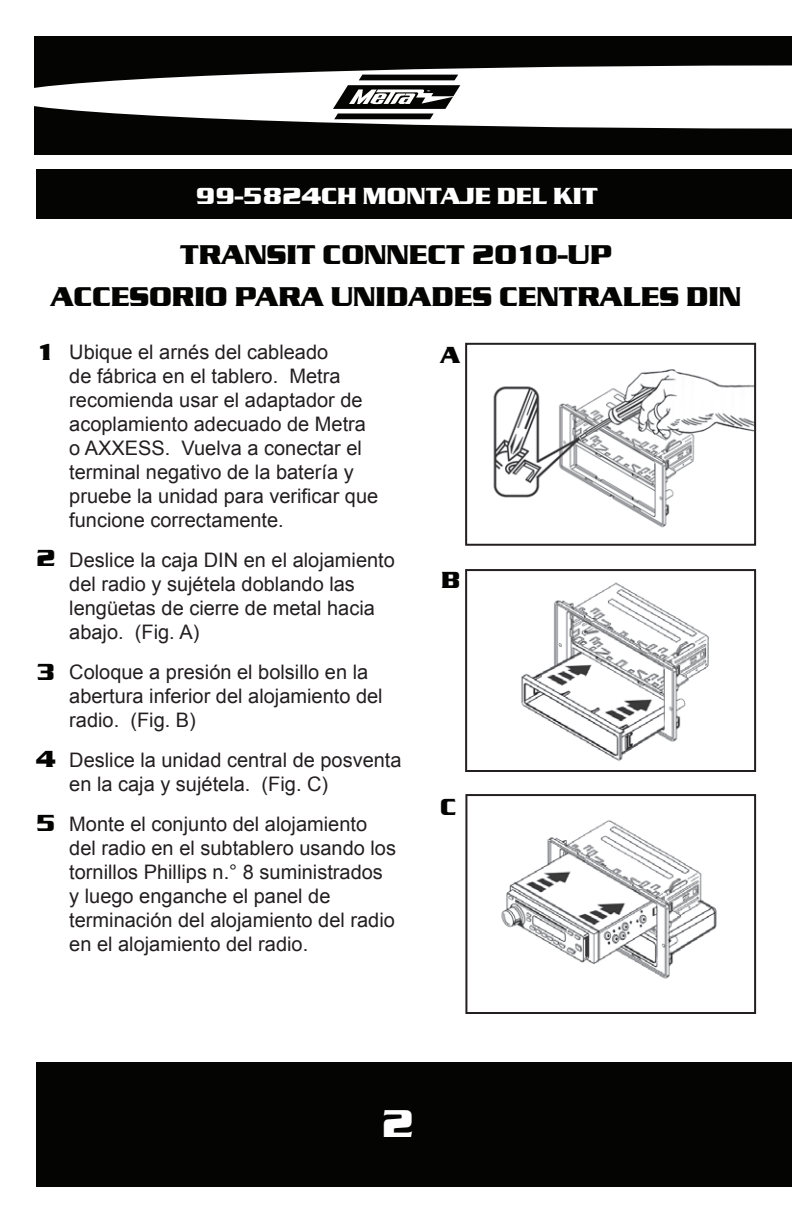
<style>
.page{position:relative;width:792px;height:1224px;background:#fff}
.page>*{position:absolute;margin:0;border:0;box-sizing:border-box;transform-origin:0 0}
.t1{font:700 40px "Serpentine D";color:#fff}
.t2{font:700 28px/41.8px "Serpentine D";color:#040503;text-align:center}
.t3{font:700 24px "Serpentine D";color:#fff}
.t4{font:700 24px "Serpentine D";color:#040503}
.t5{font:20px/24px "Arial";color:#231f20}
</style>
<div class="page">
<div style="left:36px;top:1063px;width:756px;height:124px;background:#040503"></div>
<div style="left:34px;top:36px;width:758px;height:119px;background:#040503"></div>
<svg style="left:34px;top:65px;width:758px;height:64px;fill:#fff"></svg>
<div style="left:36px;top:169px;width:756px;height:50px;background:#040503"></div>
<svg style="left:333px;top:75px;width:127px;height:44px"></svg>
<img style="left:493px;top:369px;width:260px;height:159px">
<div style="left:465px;top:343px;width:291px;height:203px;border:2px solid #231f20"></div>
<img style="left:521px;top:582px;width:188px;height:179px">
<div style="left:465px;top:569px;width:291px;height:203px;border:2px solid #231f20"></div>
<img style="left:501px;top:820px;width:216px;height:159px">
<div style="left:465px;top:794px;width:291px;height:220px;border:2px solid #231f20"></div>
<p class="t3" style="left:196px;top:183px;width:404px">99-5824CH MONTAJE DEL KIT</p>
<h2 class="t2" style="left:51px;top:234px;width:692px">TRANSIT CONNECT 2010-UP<br>ACCESORIO PARA UNIDADES CENTRALES DIN</h2>
<p class="t5" style="left:69px;top:340px;width:311px">Ubique el arnés del cableado<br>de fábrica en el tablero. Metra recomienda usar el adaptador de acoplamiento adecuado de Metra o AXXESS. Vuelva a conectar el terminal negativo de la batería y pruebe la unidad para verificar que funcione correctamente.</p>
<p class="t5" style="left:69px;top:548px;width:327px">Deslice la caja DIN en el alojamiento del radio y sujétela doblando las lengüetas de cierre de metal hacia abajo. (Fig. A)</p>
<p class="t5" style="left:69px;top:660px;width:315px">Coloque a presión el bolsillo en la abertura inferior del alojamiento del radio. (Fig. B)</p>
<p class="t5" style="left:69px;top:748px;width:334px">Deslice la unidad central de posventa en la caja y sujétela. (Fig. C)</p>
<p class="t5" style="left:69px;top:812px;width:328px">Monte el conjunto del alojamiento del radio en el subtablero usando los tornillos Phillips n.° 8 suministrados y luego enganche el panel de terminación del alojamiento del radio en el alojamiento del radio.</p>
<p class="t4" style="left:36px;top:339px;width:21px">1</p>
<p class="t4" style="left:440px;top:341px;width:21px">A</p>
<p class="t4" style="left:36px;top:545px;width:21px">2</p>
<p class="t4" style="left:441px;top:567px;width:21px">B</p>
<p class="t4" style="left:36px;top:659px;width:21px">3</p>
<p class="t4" style="left:36px;top:746px;width:21px">4</p>
<p class="t4" style="left:440px;top:793px;width:18px">C</p>
<p class="t4" style="left:36px;top:810px;width:21px">5</p>
<h1 class="t1" style="left:381px;top:1101px;width:34px">2</h1>
</div>
